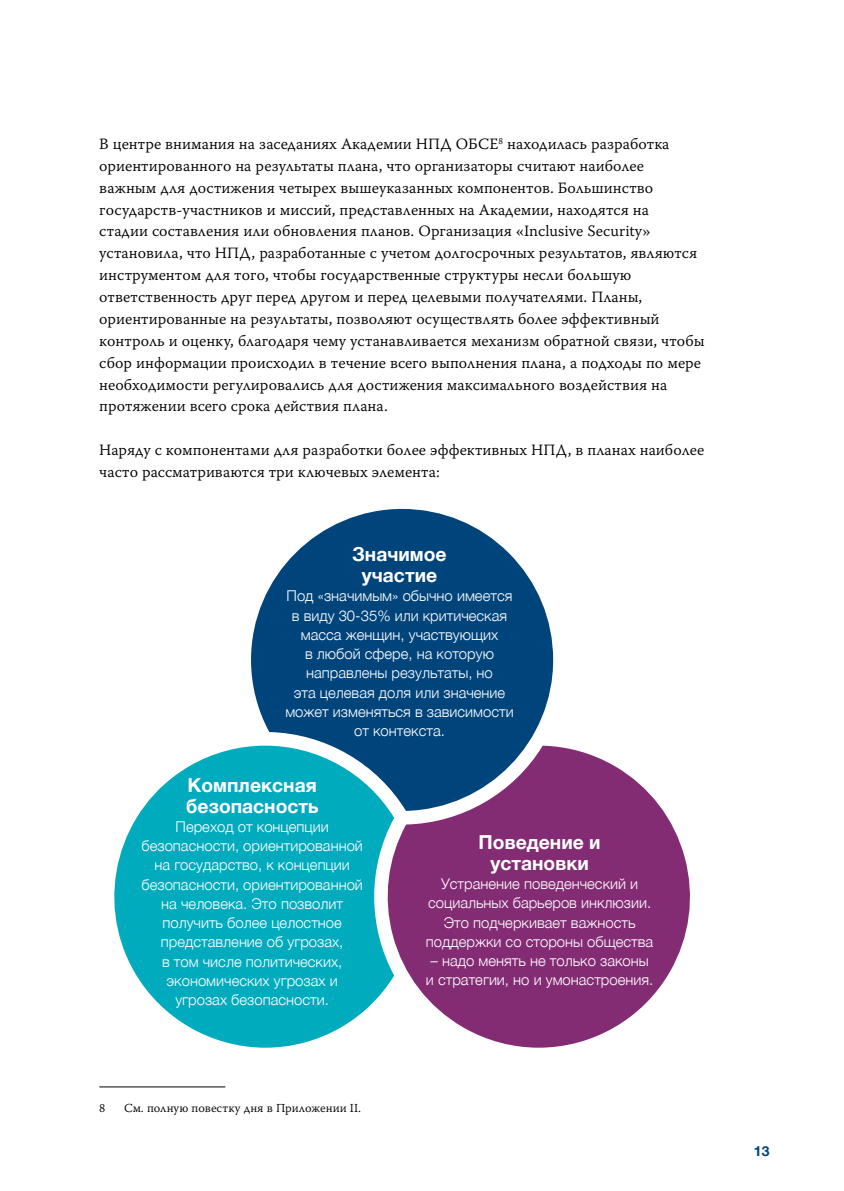
<style>
.page{position:relative;width:844px;height:1191px;background:#fff}
.page>*{position:absolute;margin:0;border:0;box-sizing:border-box;transform-origin:0 0}
.t1{font:700 19.25px/21px "Helvetica Neue LTCYR";color:#fff;text-align:center}
.t2{font:15.75px/21.9px "Warnock Pro Light Capt";color:#000}
.t3{font:300 14.88px/19.2px "Helvetica Neue LTCYR";color:#fff;text-align:center}
.t4{font:700 14px "Helvetica Neue LTCYR";color:#00447c}
.t5{font:12.25px "Warnock Pro Light Capt";color:#000}
</style>
<div class="page">
<hr style="left:99px;top:1086px;width:126px;height:1px;background:#000">
<svg style="left:394px;top:746px;width:296px;height:301px;fill:#832c74"></svg>
<svg style="left:251px;top:509px;width:302px;height:302px;fill:#00447c"></svg>
<svg style="left:114px;top:745px;width:280px;height:302px;fill:#00abbd"></svg>
<p class="t2" style="left:99px;top:132px;width:606px">В центре внимания на заседаниях Академии НПД ОБСЕ<sup>8</sup> находилась разработка ориентированного на результаты плана, что организаторы считают наиболее важным для достижения четырех вышеуказанных компонентов. Большинство государств-участников и миссий, представленных на Академии, находятся на<br>стадии составления или обновления планов. Организация «Inclusive Security» установила, что НПД, разработанные с учетом долгосрочных результатов, являются инструментом для того, чтобы государственные структуры несли большую ответственность друг перед другом и перед целевыми получателями. Планы, ориентированные на результаты, позволяют осуществлять более эффективный контроль и оценку, благодаря чему устанавливается механизм обратной связи, чтобы сбор информации происходил в течение всего выполнения плана, а подходы по мере необходимости регулировались для достижения максимального воздействия на протяжении всего срока действия плана.</p>
<p class="t2" style="left:99px;top:439px;width:606px">Наряду с компонентами для разработки более эффективных НПД, в планах наиболее часто рассматриваются три ключевых элемента:</p>
<p class="t1" style="left:352px;top:544px;width:96px">Значимое участие</p>
<p class="t3" style="left:285px;top:586px;width:230px">Под «значимым» обычно имеется в виду 30-35% или критическая масса женщин, участвующих<br>в любой сфере, на которую направлены результаты, но<br>эта целевая доля или значение может изменяться в зависимости от контекста.</p>
<p class="t1" style="left:186px;top:774px;width:134px;text-align:left">Комплексная безопасность</p>
<p class="t3" style="left:141px;top:817px;width:223px">Переход от концепции безопасности, ориентированной на государство, к концепции безопасности, ориентированной на человека. Это позволит получить более целостное представление об угрозах,<br>в том числе политических, экономических угрозах и угрозах безопасности.</p>
<p class="t5" style="left:99px;top:1100px;width:8px">8</p>
<p class="t5" style="left:124px;top:1100px;width:238px">См. полную повестку дня в Приложении II.</p>
<p class="t1" style="left:478px;top:831px;width:123px">Поведение и установки</p>
<p class="t3" style="left:426px;top:874px;width:229px">Устранение поведенческий и социальных барьеров инклюзии.<br>Это подчеркивает важность поддержки со стороны общества</p>
<p class="t3" style="left:426px;top:951px;width:229px">– надо менять не только законы и стратегии, но и умонастроения.</p>
<p class="t4" style="left:753px;top:1142px;width:17px">13</p>
</div>
